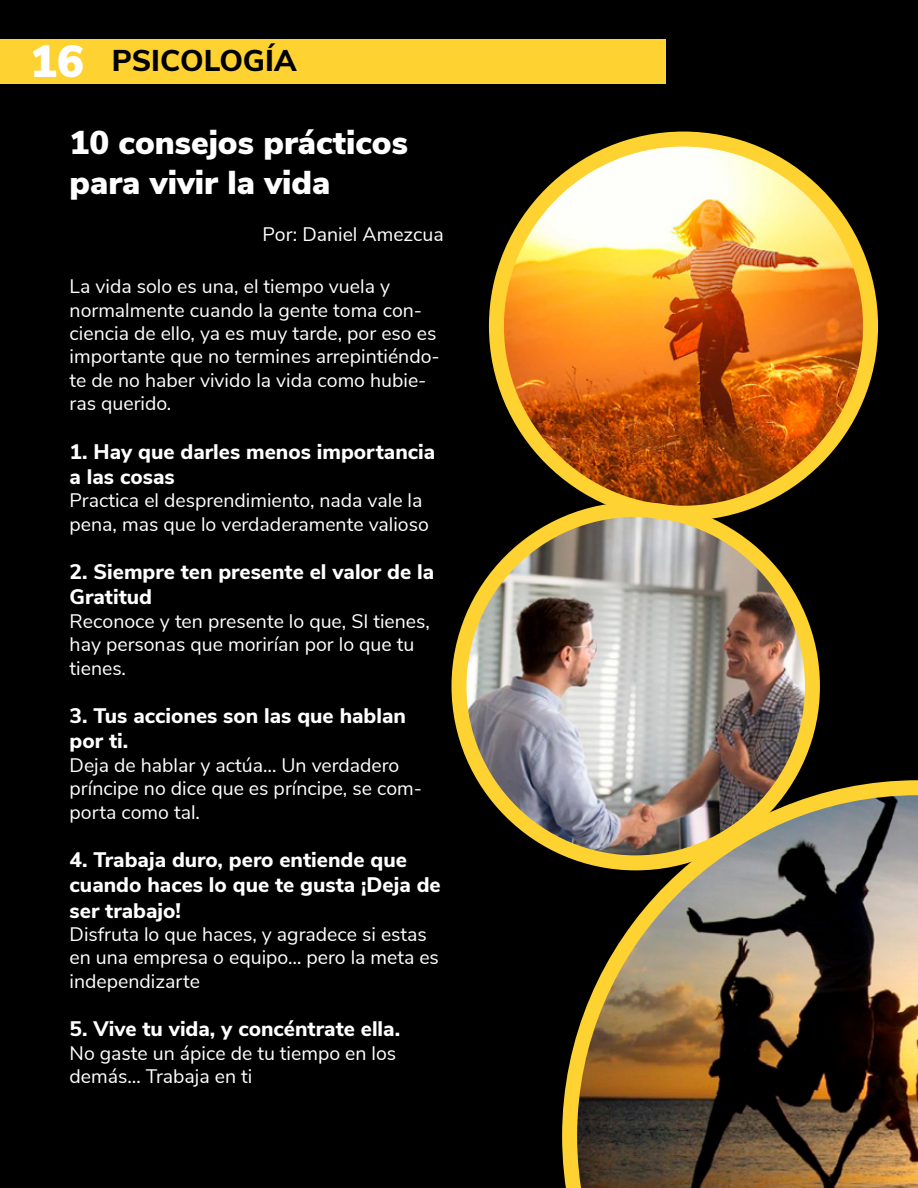
<style>
.page{position:relative;width:918px;height:1188px;background:#000}
.page>*{position:absolute;margin:0;border:0;box-sizing:border-box;transform-origin:0 0}
.t1{font:900 33px/39.6px "Nunito Sans";color:#fff}
.t2{font:800 30px "Nunito Sans";color:#000}
.t3{font:800 21px/25.2px "Nunito Sans";color:#fff}
.t4{font:19.5px/23.4px "Nunito Sans";color:#fff}
.s1{font-weight:900;font-size:45px;color:#fff}
</style>
<div class="page">
<img style="left:562px;top:780px;width:356px;height:408px">
<div style="left:0;top:40px;width:666px;height:44px;background:#fed230"></div>
<img style="left:496px;top:139px;width:375px;height:375px;border-radius:187px">
<img style="left:459px;top:509px;width:353px;height:354px;border-radius:177px">
<div style="left:489px;top:132px;width:389px;height:389px;border:15px solid #fed230;border-radius:50%"></div>
<div style="left:451px;top:502px;width:369px;height:368px;border:15px solid #fed230;border-radius:50%"></div>
<h2 class="t2" style="left:30px;top:39px;width:268px"><span class="s1">16</span> PSICOLOGÍA</h2>
<h1 class="t1" style="left:70px;top:122px;width:340px">10 consejos prácticos para vivir la vida</h1>
<p class="t4" style="left:263px;top:221px;width:183px">Por: Daniel Amezcua</p>
<p class="t4" style="left:70px;top:273px;width:372px">La vida solo es una, el tiempo vuela y normalmente cuando la gente toma con&shy;ciencia de ello, ya es muy tarde, por eso es importante que no termines arrepintiéndo&shy;te de no haber vivido la vida como hubie&shy;ras querido.</p>
<p class="t3" style="left:70px;top:438px;width:367px">1. Hay que darles menos importancia a las cosas</p>
<p class="t4" style="left:70px;top:488px;width:361px">Practica el desprendimiento, nada vale la pena, mas que lo verdaderamente valioso</p>
<p class="t3" style="left:70px;top:558px;width:366px">2. Siempre ten presente el valor de la<br>Gratitud</p>
<p class="t4" style="left:70px;top:608px;width:362px">Reconoce y ten presente lo que, SI tienes, hay personas que morirían por lo que tu tienes.</p>
<p class="t3" style="left:70px;top:702px;width:338px">3. Tus acciones son las que hablan por ti.</p>
<p class="t4" style="left:70px;top:752px;width:354px">Deja de hablar y actúa… Un verdadero príncipe no dice que es príncipe, se com&shy;porta como tal.</p>
<p class="t3" style="left:70px;top:846px;width:373px">4. Trabaja duro, pero entiende que cuando haces lo que te gusta ¡Deja de ser trabajo!</p>
<p class="t4" style="left:70px;top:921px;width:371px">Disfruta lo que haces, y agradece si estas en una empresa o equipo… pero la meta es independizarte</p>
<p class="t3" style="left:70px;top:1015px;width:332px">5. Vive tu vida, y concéntrate ella.</p>
<p class="t4" style="left:70px;top:1040px;width:328px">No gaste un ápice de tu tiempo en los demás… Trabaja en ti</p>
</div>
